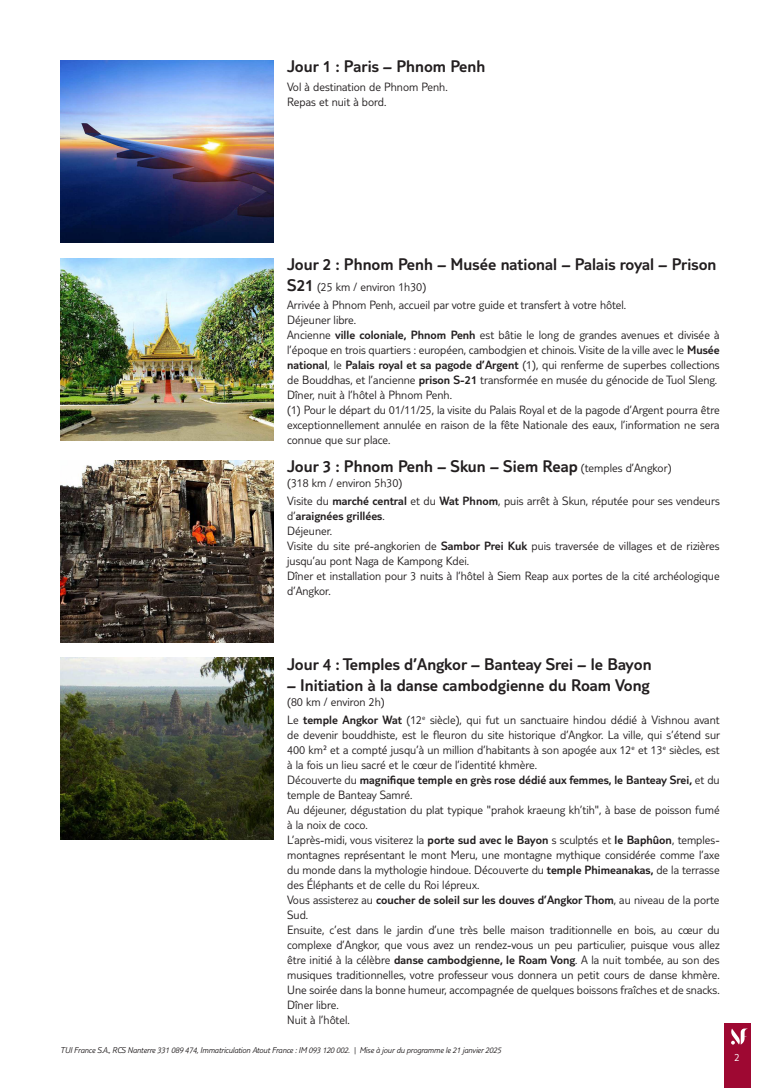
<style>
.page{position:relative;width:780px;height:1088px;background:#fff}
.page>*{position:absolute;margin:0;border:0;box-sizing:border-box;transform-origin:0 0}
.t1{font:300 17.5px "TUI Type";color:#231f20}
.t2{font:300 12.5px/15px "TUI Type";color:#231f20}
.t3{font:300 11.25px "TUI Type";color:#fff}
.t4{font:italic 300 8.75px "TUI Type";letter-spacing:-.02em;color:#231f20}
.s1{font-size:17.5px}
.s2{font-style:inherit}
.s3{font-size:12.5px}
</style>
<div class="page">
<div style="left:724px;top:1023px;width:26px;height:65px;background:#9e0832"></div>
<svg style="left:731px;top:1028px;width:17px;height:16px"></svg>
<img style="left:60px;top:60px;width:213px;height:182px">
<img style="left:60px;top:258px;width:213px;height:182px">
<img style="left:60px;top:460px;width:213px;height:182px">
<img style="left:60px;top:658px;width:213px;height:182px">
<h1 class="t1" style="left:287px;top:56px;width:200px">Jour 1 : Paris – Phnom Penh</h1>
<p class="t2" style="left:287px;top:79px;width:162px">Vol à destination de Phnom Penh.<br>Repas et nuit à bord.</p>
<h1 class="t1" style="left:287px;top:254px;width:431px">Jour 2 : Phnom Penh – Musée national – Palais royal – Prison</h1>
<p class="t2" style="left:287px;top:277px;width:340px;line-height:18.5px"><span class="s1">S21</span> (25 km / environ 1h30)<br>Arrivée à Phnom Penh, accueil par votre guide et transfert à votre hôtel.</p>
<p class="t2" style="left:287px;top:312px;width:434px">Déjeuner libre.<br>Ancienne <span class="s2">ville coloniale, Phnom Penh</span> est bâtie le long de grandes avenues et divisée à l’époque en trois quartiers : européen, cambodgien et chinois. Visite de la ville avec le <span class="s2">Musée national</span>, le <span class="s2">Palais royal et sa pagode d’Argent</span> (1), qui renferme de superbes collections de Bouddhas, et l’ancienne <span class="s2">prison S-21</span> transformée en musée du génocide de Tuol Sleng.<br>Dîner, nuit à l’hôtel à Phnom Penh.<br>(1) Pour le départ du 01/11/25, la visite du Palais Royal et de la pagode d’Argent pourra être exceptionnellement annulée en raison de la fête Nationale des eaux, l’information ne sera connue que sur place.</p>
<h1 class="t1" style="left:287px;top:456px;width:386px">Jour 3 : Phnom Penh – Skun – Siem Reap <span class="s3">(temples d’Angkor)</span></h1>
<p class="t2" style="left:287px;top:473px;width:434px;line-height:18.5px">(318 km / environ 5h30)<br>Visite du <span class="s2">marché central</span> et du <span class="s2">Wat Phnom</span>, puis arrêt à Skun, réputée pour ses vendeurs</p>
<p class="t2" style="left:287px;top:508px;width:434px">d’<span class="s2">araignées grillées</span>.<br>Déjeuner.<br>Visite du site pré-angkorien de <span class="s2">Sambor Prei Kuk</span> puis traversée de villages et de rizières jusqu’au pont Naga de Kampong Kdei.<br>Dîner et installation pour 3 nuits à l’hôtel à Siem Reap aux portes de la cité archéologique d’Angkor.</p>
<h1 class="t1" style="left:287px;top:654px;width:366px">Jour 4 : Temples d’Angkor – Banteay Srei – le Bayon</h1>
<h1 class="t1" style="left:287px;top:675px;width:364px">– Initiation à la danse cambodgienne du Roam Vong</h1>
<p class="t2" style="left:287px;top:692px;width:434px;line-height:18.5px">(80 km / environ 2h)<br>Le <span class="s2">temple Angkor Wat</span> (12<sup>e</sup> siècle), qui fut un sanctuaire hindou dédié à Vishnou avant</p>
<p class="t2" style="left:287px;top:727px;width:434px">de devenir bouddhiste, est le fleuron du site historique d’Angkor. La ville, qui s’étend sur 400 km² et a compté jusqu’à un million d’habitants à son apogée aux 12<sup>e</sup> et 13<sup>e</sup> siècles, est à la fois un lieu sacré et le cœur de l’identité khmère.<br>Découverte du <span class="s2">magnifique temple en grès rose dédié aux femmes, le Banteay Srei,</span> et du temple de Banteay Samré.<br>Au déjeuner, dégustation du plat typique "prahok kraeung kh’tih", à base de poisson fumé à la noix de coco.<br>L’après-midi, vous visiterez la <span class="s2">porte sud avec le Bayon</span> s sculptés et <span class="s2">le Baphûon</span>, temples&shy;montagnes représentant le mont Meru, une montagne mythique considérée comme l’axe du monde dans la mythologie hindoue. Découverte du <span class="s2">temple Phimeanakas,</span> de la terrasse des Éléphants et de celle du Roi lépreux.<br>Vous assisterez au <span class="s2">coucher de soleil sur les douves d’Angkor Thom</span>, au niveau de la porte Sud.<br>Ensuite, c’est dans le jardin d’une très belle maison traditionnelle en bois, au cœur du complexe d’Angkor, que vous avez un rendez-vous un peu particulier, puisque vous allez être initié à la célèbre <span class="s2">danse cambodgienne, le Roam Vong</span>. A la nuit tombée, au son des musiques traditionnelles, votre professeur vous donnera un petit cours de danse khmère.<br>Une soirée dans la bonne humeur, accompagnée de quelques boissons fraîches et de snacks.<br>Dîner libre.<br>Nuit à l’hôtel.</p>
<p class="t4" style="left:60px;top:1045px;width:442px">TUI France S.A., RCS Nanterre 331 089 474, Immatriculation Atout France : IM 093 120 002. | Mise à jour du programme le 21 janvier 2025</p>
<p class="t3" style="left:734px;top:1050px;width:7px">2</p>
</div>
